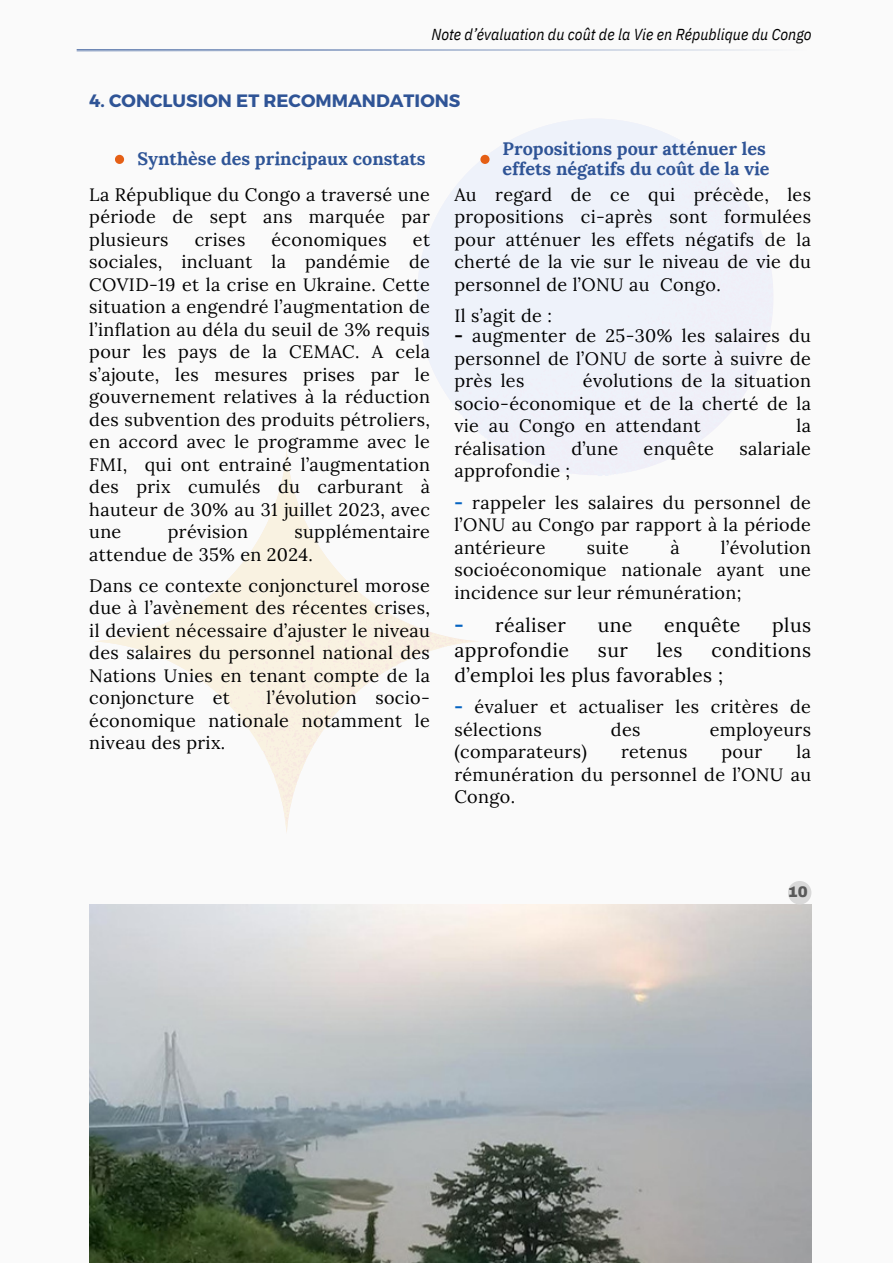
<style>
.page{position:relative;width:893px;height:1264px;background:#fff}
.page>*{position:absolute;margin:0;border:0;box-sizing:border-box;transform-origin:0 0}
.t1{font:19.5px/24.8px "Lora";letter-spacing:.02em;color:#000}
.t2{font:18px/22.5px "Lora";letter-spacing:.02em;color:#000;text-align:justify}
.t3{font:700 18px/20.2px "Lora";color:#2f5496}
.t4{font:700 18px "Lora";color:#2f5597}
.t5{font:700 17.85px "Montserrat";color:#2f5496}
.t6{font:italic 15.9px "IBM Plex Sans Cond";letter-spacing:.005em;color:#000}
.t7{font:900 15px "Archivo";color:#595959}
.s1{font-weight:700}
.s2{font-weight:700;color:#0563c1}
</style>
<div class="page">
<div style="left:0;top:0;width:892px;height:1262px;background:#fafafa"></div>
<div style="left:115px;top:155px;width:9px;height:9px;background:#e55f15;border-radius:50%"></div>
<svg style="left:417px;top:119px;width:356px;height:357px;fill:#eef2fa"></svg>
<svg style="left:95px;top:448px;width:383px;height:383px"></svg>
<div style="left:480px;top:155px;width:9px;height:9px;background:#e55f15;border-radius:50%"></div>
<img style="left:89px;top:904px;width:722px;height:358px">
<svg style="left:77px;top:49px;width:682px;height:3px"></svg>
<div style="left:787px;top:881px;width:24px;height:23px;background:#d9d9d9;border-radius:50%"></div>
<p class="t6" style="left:431px;top:24px;width:382px">Note d’évaluation du coût de la Vie en République du Congo</p>
<p class="t5" style="left:89px;top:89px;width:372px">4. CONCLUSION ET RECOMMANDATIONS</p>
<p class="t4" style="left:137px;top:147px;width:289px">Synthèse des principaux constats</p>
<p class="t3" style="left:502px;top:138px;width:268px">Propositions pour atténuer les effets négatifs du coût de la vie</p>
<p class="t2" style="left:89px;top:183px;width:342px">La République du Congo a traversé une période de sept ans marquée par plusieurs</p>
<p class="t2" style="left:195px;top:228px;width:52px">crises</p>
<p class="t2" style="left:271px;top:228px;width:117px">économiques</p>
<p class="t2" style="left:89px;top:228px;width:342px;text-indent:323px">et sociales, incluant la pandémie de COVID-19 et la crise en Ukraine. Cette situation a engendré l’augmentation de l’inflation au déla du seuil de 3% requis pour les pays de la CEMAC. A cela s’ajoute, les mesures prises par le gouvernement relatives à la réduction des subvention des produits pétroliers, en accord avec le programme avec le FMI, qui ont entrainé l’augmentation des prix cumulés du carburant à hauteur de 30% au 31 juillet 2023, avec une</p>
<p class="t2" style="left:89px;top:520px;width:342px;text-indent:205px">supplémentaire attendue de 35% en 2024.</p>
<p class="t2" style="left:89px;top:574px;width:342px">Dans ce contexte conjoncturel morose due à l’avènement des récentes crises, il devient nécessaire d’ajuster le niveau des salaires du personnel national des Nations Unies en tenant compte de la conjoncture et</p>
<p class="t2" style="left:168px;top:520px;width:82px">prévision</p>
<p class="t2" style="left:89px;top:686px;width:342px;text-indent:177px">l’évolution socio&shy;économique nationale notamment le niveau des prix.</p>
<p class="t2" style="left:454px;top:183px;width:358px">Au regard de ce qui précède, les propositions ci-après sont formulées pour atténuer les effets négatifs de la cherté de la vie sur le niveau de vie du personnel de l’ONU au Congo.</p>
<p class="t2" style="left:454px;top:304px;width:99px">Il s’agit de :</p>
<p class="t2" style="left:454px;top:324px;width:358px"><span class="s1">-</span> augmenter de 25-30% les salaires du personnel de l’ONU de sorte à suivre de près les</p>
<p class="t2" style="left:454px;top:369px;width:358px;text-indent:128px">évolutions de la situation socio-économique et de la cherté de la vie au Congo en attendant</p>
<p class="t2" style="left:796px;top:414px;width:16px">la</p>
<p class="t2" style="left:454px;top:437px;width:93px">réalisation</p>
<p class="t2" style="left:571px;top:437px;width:48px">d’une</p>
<p class="t2" style="left:643px;top:437px;width:72px">enquête</p>
<p class="t2" style="left:739px;top:437px;width:73px">salariale</p>
<p class="t2" style="left:454px;top:459px;width:117px">approfondie ;</p>
<p class="t2" style="left:454px;top:491px;width:358px"><span class="s2">-</span> rappeler les salaires du personnel de l’ONU au Congo par rapport à la période antérieure</p>
<p class="t2" style="left:586px;top:536px;width:44px">suite</p>
<p class="t2" style="left:670px;top:536px;width:11px">à</p>
<p class="t2" style="left:454px;top:536px;width:358px;text-indent:266px">l’évolution socioéconomique nationale ayant une incidence sur leur rémunération;</p>
<p class="t1" style="left:454px;top:613px;width:113px"><span class="s2">-</span> réaliser</p>
<p class="t1" style="left:597px;top:613px;width:36px">une</p>
<p class="t1" style="left:664px;top:613px;width:78px">enquête</p>
<p class="t1" style="left:772px;top:613px;width:40px">plus</p>
<p class="t1" style="left:454px;top:637px;width:116px">approfondie</p>
<p class="t1" style="left:598px;top:637px;width:31px">sur</p>
<p class="t1" style="left:656px;top:637px;width:27px">les</p>
<p class="t1" style="left:454px;top:637px;width:358px;text-indent:257px">conditions d’emploi les plus favorables ;</p>
<p class="t2" style="left:454px;top:695px;width:358px"><span class="s2">-</span> évaluer et actualiser les critères de sélections</p>
<p class="t2" style="left:611px;top:718px;width:31px">des</p>
<p class="t2" style="left:709px;top:718px;width:103px">employeurs</p>
<p class="t2" style="left:454px;top:740px;width:134px">(comparateurs)</p>
<p class="t2" style="left:621px;top:740px;width:68px">retenus</p>
<p class="t2" style="left:721px;top:740px;width:42px">pour</p>
<p class="t2" style="left:454px;top:740px;width:358px;text-indent:342px">la rémunération du personnel de l’ONU au Congo.</p>
<p class="t7" style="left:787px;top:884px;width:21px">10</p>
</div>
